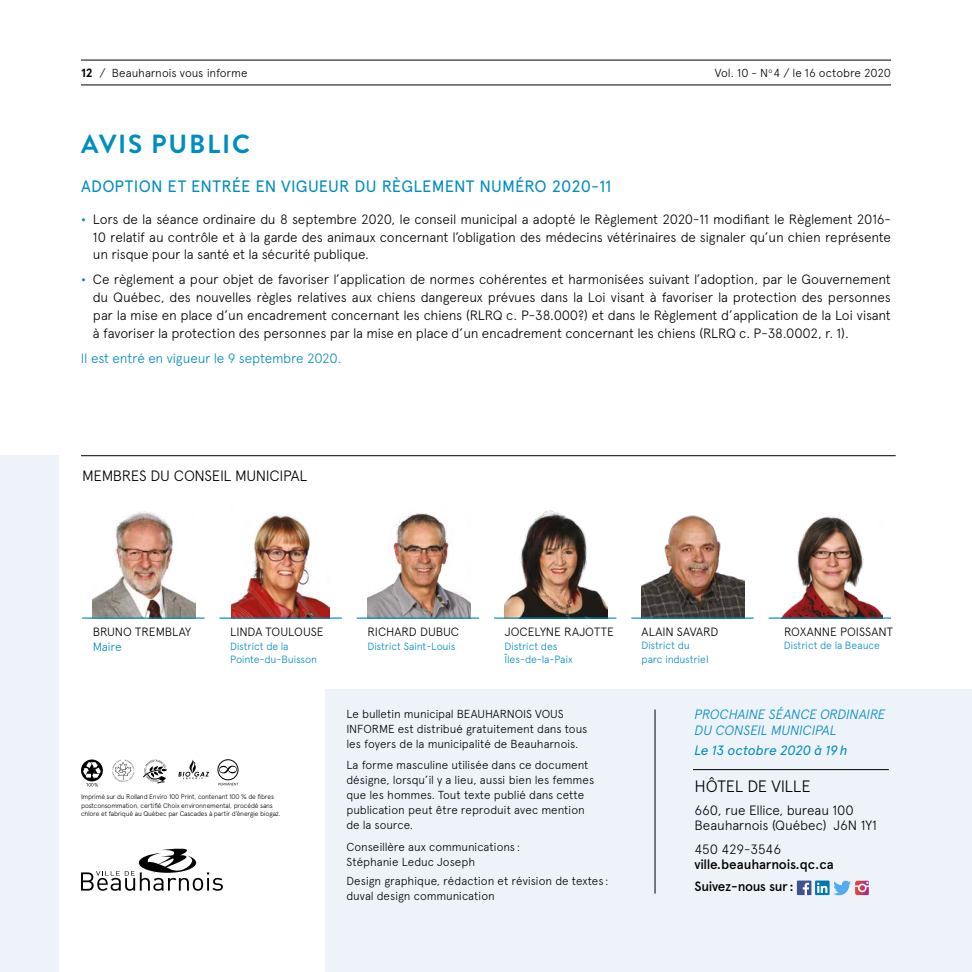
<style>
.page{position:relative;width:972px;height:972px;background:#fff}
.page>*{position:absolute;margin:0;border:0;box-sizing:border-box;transform-origin:0 0}
.t1{font:700 26.25px "Brandon Grotesque";letter-spacing:.07em;color:#008dc0}
.t2{font:16.5px "Apercu";letter-spacing:.005em;color:#008dc0}
.t3{font:300 16.5px "Apercu";letter-spacing:-.01em;color:#000}
.t4{font:300 15px "Apercu";letter-spacing:-.025em;color:#000}
.t5{font:300 13.5px/18px "Apercu";letter-spacing:-.015em;color:#000;text-align:justify}
.t6{font:italic 300 13.5px/16.2px "Apercu";letter-spacing:-.015em;color:#008dc0}
.t7{font:500 13.5px/21.8px "Apercu";letter-spacing:-.02em;color:#000}
.t8{font:300 13.5px "Apercu";letter-spacing:-.015em;color:#008dc0}
.t9{font:italic 13.5px "Apercu";color:#008dc0}
.t10{font:300 12px "Apercu";color:#000}
.t11{font:300 12px "Apercu";letter-spacing:-.025em;color:#008dc0}
.t12{font:300 11.7px/15px "Apercu";letter-spacing:-.005em;color:#000}
.t13{font:300 10.5px/13.5px "Apercu";letter-spacing:-.015em;color:#008dc0}
.t14{font:300 6.75px/8.1px "Apercu";letter-spacing:-.025em;color:#000}
.s1{font-weight:700;font-size:12px}
.s2{font-weight:700;font-size:12.75px;color:#008dc0}
</style>
<div class="page">
<hr style="left:81px;top:60px;width:810px;height:1px;background:#000">
<hr style="left:81px;top:85px;width:810px;height:1px;background:#000">
<div style="left:0;top:455px;width:58px;height:517px;background:#eef3fa"></div>
<div style="left:325px;top:689px;width:647px;height:283px;background:#eef3fa"></div>
<svg style="left:112px;top:759px;width:23px;height:23px"></svg>
<svg style="left:143px;top:760px;width:24px;height:24px"></svg>
<svg style="left:178px;top:759px;width:31px;height:20px"></svg>
<svg style="left:218px;top:783px;width:20px;height:2px"></svg>
<div style="left:218px;top:760px;width:20px;height:20px;border:1px solid #000;border-radius:50%"></div>
<svg style="left:219px;top:765px;width:18px;height:9px"></svg>
<svg style="left:81px;top:760px;width:22px;height:27px"></svg>
<hr style="left:655px;top:710px;width:1px;height:184px;background:#000">
<hr style="left:693px;top:769px;width:196px;height:1px;background:#000">
<svg style="left:81px;top:848px;width:142px;height:43px"></svg>
<div style="left:797px;top:881px;width:14px;height:14px;background:#3e5293"></div>
<svg style="left:803px;top:883px;width:6px;height:12px"></svg>
<div style="left:815px;top:881px;width:15px;height:14px;background:#0076b3"></div>
<svg style="left:817px;top:883px;width:10px;height:10px"></svg>
<svg style="left:833px;top:881px;width:36px;height:14px"></svg>
<hr style="left:81px;top:455px;width:815px;height:1px;background:#000">
<img style="left:93px;top:511px;width:103px;height:107px">
<img style="left:505px;top:510px;width:103px;height:108px">
<img style="left:232px;top:515px;width:98px;height:103px">
<img style="left:642px;top:515px;width:103px;height:103px">
<img style="left:367px;top:513px;width:103px;height:105px">
<img style="left:779px;top:516px;width:103px;height:102px">
<hr style="left:82px;top:618px;width:123px;height:1px;background:#008dc0">
<hr style="left:494px;top:618px;width:122px;height:1px;background:#008dc0">
<hr style="left:219px;top:618px;width:123px;height:1px;background:#008dc0">
<hr style="left:631px;top:618px;width:123px;height:1px;background:#008dc0">
<hr style="left:357px;top:618px;width:122px;height:1px;background:#008dc0">
<hr style="left:769px;top:618px;width:122px;height:1px;background:#008dc0">
<p class="t12" style="left:81px;top:66px;width:168px"><span class="s1">12</span> / Beauharnois vous informe</p>
<h1 class="t1" style="left:81px;top:126px;width:171px">AVIS PUBLIC</h1>
<p class="t12" style="left:715px;top:65px;width:178px">Vol. 10 - N<sup>o</sup>4 / le 16 octobre 2020</p>
<p class="t2" style="left:81px;top:176px;width:532px">ADOPTION ET ENTRÉE EN VIGUEUR DU RÈGLEMENT NUMÉRO 2020-11</p>
<p class="t5" style="left:93px;top:210px;width:800px;text-indent:-12px"><span class="s2">•</span> Lors de la séance ordinaire du 8 septembre 2020, le conseil municipal a adopté le Règlement 2020-11 modifiant le Règlement 2016- 10 relatif au contrôle et à la garde des animaux concernant l’obligation des médecins vétérinaires de signaler qu’un chien représente un risque pour la santé et la sécurité publique.</p>
<p class="t5" style="left:93px;top:270px;width:799px;text-indent:-12px"><span class="s2">•</span> Ce règlement a pour objet de favoriser l’application de normes cohérentes et harmonisées suivant l’adoption, par le Gouvernement du Québec, des nouvelles règles relatives aux chiens dangereux prévues dans la Loi visant à favoriser la protection des personnes par la mise en place d’un encadrement concernant les chiens (RLRQ c. P-38.000?) et dans le Règlement d’application de la Loi visant à favoriser la protection des personnes par la mise en place d’un encadrement concernant les chiens (RLRQ c. P-38.0002, r. 1).</p>
<p class="t8" style="left:81px;top:350px;width:262px">Il est entré en vigueur le 9 septembre 2020.</p>
<p class="t4" style="left:82px;top:467px;width:227px">MEMBRES DU CONSEIL MUNICIPAL</p>
<p class="t10" style="left:93px;top:625px;width:100px">BRUNO TREMBLAY</p>
<p class="t11" style="left:93px;top:640px;width:30px">Maire</p>
<p class="t10" style="left:230px;top:625px;width:95px">LINDA TOULOUSE</p>
<p class="t13" style="left:230px;top:639px;width:89px">District de la<br>Pointe-du-Buisson</p>
<p class="t14" style="left:81px;top:793px;width:201px">Imprimé sur du Rolland Enviro 100 Print, contenant 100 % de fibres postconsommation, certifié Choix environnemental, procédé sans chlore et fabriqué au Québec par Cascades à partir d’énergie biogaz.</p>
<p class="t10" style="left:368px;top:625px;width:93px">RICHARD DUBUC</p>
<p class="t13" style="left:367px;top:639px;width:90px">District Saint-Louis</p>
<p class="t10" style="left:505px;top:625px;width:111px">JOCELYNE RAJOTTE</p>
<p class="t13" style="left:505px;top:639px;width:70px">District des<br>Îles-de-la-Paix</p>
<p class="t12" style="left:346px;top:706px;width:242px">Le bulletin municipal BEAUHARNOIS VOUS<br>INFORME est distribué gratuitement dans tous les foyers de la municipalité de Beauharnois.</p>
<p class="t12" style="left:347px;top:758px;width:249px">La forme masculine utilisée dans ce document désigne, lorsqu’il y a lieu, aussi bien les femmes que les hommes. Tout texte publié dans cette publication peut être reproduit avec mention de la source.</p>
<p class="t12" style="left:347px;top:840px;width:175px">Conseillère aux communications :<br>Stéphanie Leduc Joseph</p>
<p class="t12" style="left:347px;top:873px;width:264px">Design graphique, rédaction et révision de textes : duval design communication</p>
<p class="t10" style="left:642px;top:625px;width:78px">ALAIN SAVARD</p>
<p class="t13" style="left:642px;top:639px;width:69px">District du parc industriel</p>
<p class="t10" style="left:784px;top:625px;width:111px">ROXANNE POISSANT</p>
<p class="t13" style="left:784px;top:639px;width:98px">District de la Beauce</p>
<p class="t6" style="left:694px;top:706px;width:192px">PROCHAINE SÉANCE ORDINAIRE<br>DU CONSEIL MUNICIPAL</p>
<p class="t9" style="left:694px;top:742px;width:155px">Le 13 octobre 2020 à 19h</p>
<p class="t3" style="left:694px;top:776px;width:118px">HÔTEL DE VILLE</p>
<p class="t5" style="left:694px;top:803px;width:184px;line-height:15px">660, rue Ellice, bureau 100<br>Beauharnois (Québec) J6N 1Y1</p>
<p class="t5" style="left:694px;top:840px;width:88px">450 429-3546</p>
<p class="t7" style="left:694px;top:854px;width:141px">ville.beauharnois.qc.ca<br>Suivez-nous sur :</p>
</div>
